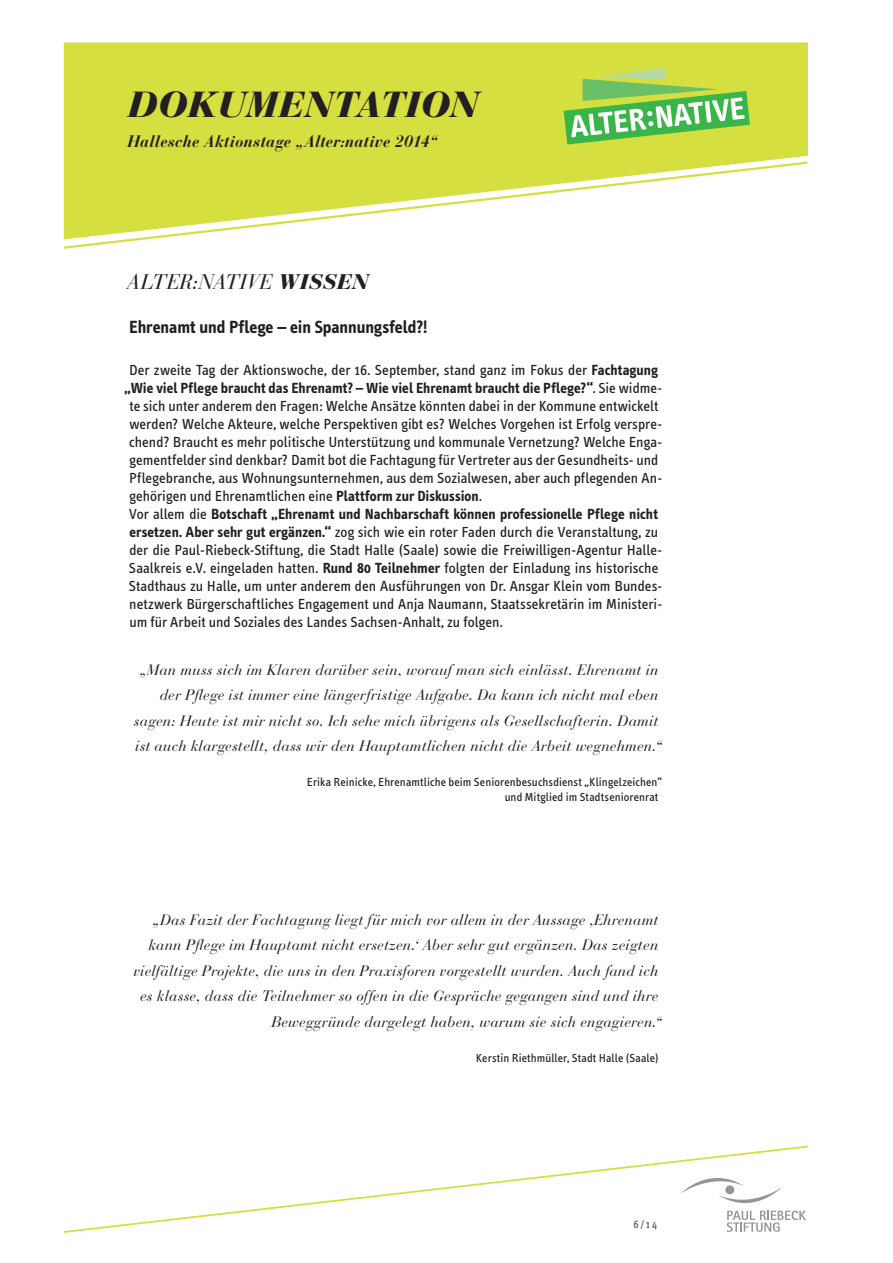
<style>
.page{position:relative;width:893px;height:1263px;background:#fff}
.page>*{position:absolute;margin:0;border:0;box-sizing:border-box;transform-origin:0 0}
.t1{font:italic 900 36px "Bauer Bodoni LT";color:#231f20}
.Unterüberschrift_3_A{font:italic 21px "Bauer Bodoni LT";letter-spacing:.02em;color:#231f20}
.Fließtext{font:700 18px "Info Text";letter-spacing:-.005em;color:#231f20}
.t2{font:italic 700 16.5px "Bauer Bodoni LT";letter-spacing:.005em;color:#231f20}
.Fließtext-2{font:15px/18px "Info Text";color:#231f20}
.Zitat{font:italic 15px/25.5px "Bauer Bodoni LT";letter-spacing:.01em;color:#231f20;text-align:right}
.Fließtext-3{font:700 15px "Info Text";color:#231f20}
.Zitat_Urheber{font:12px/14.4px "Info Text";letter-spacing:.01em;color:#231f20;text-align:right}
.t3{font:11.25px "Info Text";color:#57585a}
.s1{font-weight:900}
.s2{font-weight:700}
.s3{font-weight:400}
</style>
<div class="page">
<div style="left:64px;top:43px;width:744px;height:117px;background:#d5df3f"></div>
<svg style="left:564px;top:68px;width:186px;height:76px"></svg>
<svg style="left:63px;top:1145px;width:745px;height:88px"></svg>
<svg style="left:680px;top:1164px;width:126px;height:68px"></svg>
<svg style="left:63px;top:160px;width:745px;height:89px"></svg>
<h1 class="t1" style="left:128px;top:82px;width:352px">DOKUMENTATION</h1>
<p class="t2" style="left:128px;top:131px;width:312px">Hallesche Aktionstage „Alter:native 2014“</p>
<p class="Unterüberschrift_3_A" style="left:127px;top:269px;width:243px">ALTER:NATIVE <span class="s1">WISSEN</span></p>
<p class="Fließtext" style="left:129px;top:317px;width:300px">Ehrenamt und Pflege – ein Spannungsfeld?!</p>
<p class="Fließtext-2" style="left:129px;top:361px;width:531px">Der zweite Tag der Aktionswoche, der 16. September, stand ganz im Fokus der <span class="s2">Fachtagung</span></p>
<p class="Fließtext-3" style="left:124px;top:379px;width:539px">„Wie viel Pflege braucht das Ehrenamt? – Wie viel Ehrenamt braucht die Pflege?“<span class="s3">. Sie widme-</span></p>
<p class="Fließtext-2" style="left:129px;top:397px;width:530px">te sich unter anderem den Fragen: Welche Ansätze könnten dabei in der Kommune entwickelt</p>
<p class="Fließtext-2" style="left:129px;top:415px;width:534px">werden? Welche Akteure, welche Perspektiven gibt es? Welches Vorgehen ist Erfolg verspre-</p>
<p class="Fließtext-2" style="left:129px;top:433px;width:535px">chend? Braucht es mehr politische Unterstützung und kommunale Vernetzung? Welche Enga-</p>
<p class="Fließtext-2" style="left:129px;top:451px;width:530px">gementfelder sind denkbar? Damit bot die Fachtagung für Vertreter aus der Gesundheits- und</p>
<p class="Fließtext-2" style="left:129px;top:469px;width:535px">Pflegebranche, aus Wohnungsunternehmen, aus dem Sozialwesen, aber auch pflegenden An-</p>
<p class="Fließtext-2" style="left:129px;top:487px;width:354px">gehörigen und Ehrenamtlichen eine <span class="s2">Plattform zur Diskussion</span>.</p>
<p class="Fließtext-2" style="left:129px;top:505px;width:535px">Vor allem die <span class="s2">Botschaft „Ehrenamt und Nachbarschaft können professionelle Pflege nicht ersetzen. Aber sehr gut ergänzen.“</span> zog sich wie ein roter Faden durch die Veranstaltung, zu der die Paul-Riebeck-Stiftung, die Stadt Halle (Saale) sowie die Freiwilligen-Agentur Halle-Saalkreis e.V. eingeladen hatten. <span class="s2">Rund 80 Teilnehmer</span> folgten der Einladung ins historische Stadthaus zu Halle, um unter anderem den Ausführungen von Dr. Ansgar Klein vom Bundes&shy;netzwerk Bürgerschaftliches Engagement und Anja Naumann, Staatssekretärin im Ministeri&shy;um für Arbeit und Soziales des Landes Sachsen-Anhalt, zu folgen.</p>
<p class="Zitat" style="left:134px;top:657px;width:530px">„Man muss sich im Klaren darüber sein, worauf man sich einlässt. Ehrenamt in der Pflege ist immer eine längerfristige Aufgabe. Da kann ich nicht mal eben sagen: Heute ist mir nicht so. Ich sehe mich übrigens als Gesellschafterin. Damit ist auch klargestellt, dass wir den Hauptamtlichen nicht die Arbeit wegnehmen.“</p>
<p class="Zitat_Urheber" style="left:307px;top:775px;width:356px">Erika Reinicke, Ehrenamtliche beim Seniorenbesuchsdienst „Klingelzeichen“ und Mitglied im Stadtseniorenrat</p>
<p class="Zitat" style="left:134px;top:907px;width:530px">„Das Fazit der Fachtagung liegt für mich vor allem in der Aussage ‚Ehrenamt kann Pflege im Hauptamt nicht ersetzen.‘ Aber sehr gut ergänzen. Das zeigten vielfältige Projekte, die uns in den Praxisforen vorgestellt wurden. Auch fand ich es klasse, dass die Teilnehmer so offen in die Gespräche gegangen sind und ihre Beweggründe dargelegt haben, warum sie sich engagieren.“</p>
<p class="Zitat_Urheber" style="left:476px;top:1051px;width:184px">Kerstin Riethmüller, Stadt Halle (Saale)</p>
<p class="t3" style="left:633px;top:1218px;width:25px">6/14</p>
</div>
